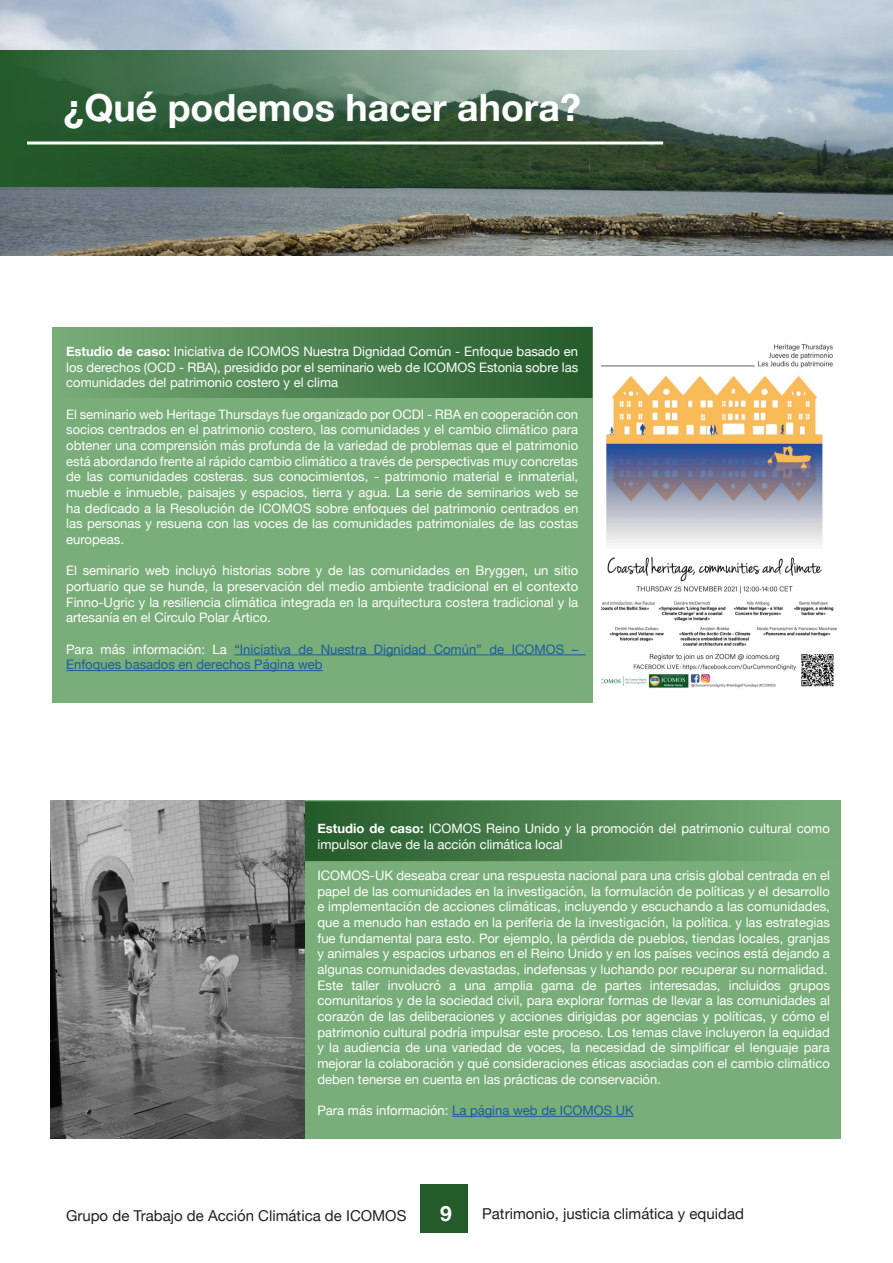
<style>
.page{position:relative;width:893px;height:1263px;background:#fff}
.page>*{position:absolute;margin:0;border:0;box-sizing:border-box;transform-origin:0 0}
.t1{font:700 37.5px "Helvetica Neue";color:#fff}
.t2{font:700 21px "Helvetica Neue";color:#fff}
.t3{font:15px "Helvetica Neue";color:#231f20}
.Box_text{font:13.05px/15.6px "Helvetica Neue";color:#fff;text-align:justify}
.Box_text-2{font:13.05px/15.6px "Helvetica Neue";color:#175d9e}
.s1{font-weight:700}
.s2{color:#fff}
</style>
<div class="page">
<div style="left:420px;top:1185px;width:48px;height:48px;background:#245b2b"></div>
<img style="left:0;top:0;width:893px;height:255px">
<div style="left:304px;top:800px;width:536px;height:338px;background:#79ad79"></div>
<svg style="left:304px;top:800px;width:537px;height:61px"></svg>
<div style="left:52px;top:327px;width:540px;height:375px;background:#79ad79"></div>
<svg style="left:117px;top:327px;width:475px;height:71px;background:#497e4d"></svg>
<svg style="left:0;top:51px;width:760px;height:136px;background:#4f7057"></svg>
<hr style="left:27px;top:141px;width:636px;height:3px;background:#fff">
<hr style="left:452px;top:1116px;width:182px;height:1px;background:#175d9e">
<img style="left:51px;top:800px;width:253px;height:338px">
<hr style="left:234px;top:654px;width:352px;height:1px;background:#175d9e">
<hr style="left:66px;top:670px;width:257px;height:1px;background:#175d9e">
<img style="left:601px;top:344px;width:236px;height:344px">
<p class="t1" style="left:63px;top:78px;width:519px">¿Qué podemos hacer ahora?</p>
<p class="Box_text" style="left:66px;top:344px;width:514px"><span class="s1">Estudio de caso:</span> Iniciativa de ICOMOS Nuestra Dignidad Común - Enfoque basado en los derechos (OCD - RBA), presidido por el seminario web de ICOMOS Estonia sobre las comunidades del patrimonio costero y el clima</p>
<p class="Box_text" style="left:66px;top:407px;width:514px">El seminario web Heritage Thursdays fue organizado por OCDI - RBA en cooperación con socios centrados en el patrimonio costero, las comunidades y el cambio climático para obtener una comprensión más profunda de la variedad de problemas que el patrimonio está abordando frente al rápido cambio climático a través de perspectivas muy concretas de las comunidades costeras. sus conocimientos, - patrimonio material e inmaterial, mueble e inmueble, paisajes y espacios, tierra y agua. La serie de seminarios web se ha dedicado a la Resolución de ICOMOS sobre enfoques del patrimonio centrados en las personas y resuena con las voces de las comunidades patrimoniales de las costas europeas.</p>
<p class="Box_text" style="left:66px;top:564px;width:514px">El seminario web incluyó historias sobre y de las comunidades en Bryggen, un sitio portuario que se hunde, la preservación del medio ambiente tradicional en el contexto Finno-Ugric y la resiliencia climática integrada en la arquitectura costera tradicional y la artesanía en el Círculo Polar Ártico.</p>
<p class="Box_text-2" style="left:66px;top:642px;width:514px"><span class="s2">Para más información: La</span> “Iniciativa de Nuestra Dignidad Común” de ICOMOS –<br>Enfoques basados en derechos Página web</p>
<p class="Box_text" style="left:317px;top:821px;width:514px"><span class="s1">Estudio de caso:</span> ICOMOS Reino Unido y la promoción del patrimonio cultural como impulsor clave de la acción climática local</p>
<p class="Box_text" style="left:317px;top:868px;width:514px">ICOMOS-UK deseaba crear una respuesta nacional para una crisis global centrada en el papel de las comunidades en la investigación, la formulación de políticas y el desarrollo e implementación de acciones climáticas, incluyendo y escuchando a las comunidades, que a menudo han estado en la periferia de la investigación, la política. y las estrategias fue fundamental para esto. Por ejemplo, la pérdida de pueblos, tiendas locales, granjas y animales y espacios urbanos en el Reino Unido y en los países vecinos está dejando a algunas comunidades devastadas, indefensas y luchando por recuperar su normalidad.</p>
<p class="Box_text" style="left:317px;top:978px;width:514px">Este taller involucró a una amplia gama de partes interesadas, incluidos grupos comunitarios y de la sociedad civil, para explorar formas de llevar a las comunidades al corazón de las deliberaciones y acciones dirigidas por agencias y políticas, y cómo el patrimonio cultural podría impulsar este proceso. Los temas clave incluyeron la equidad y la audiencia de una variedad de voces, la necesidad de simplificar el lenguaje para mejorar la colaboración y qué consideraciones éticas asociadas con el cambio climático deben tenerse en cuenta en las prácticas de conservación.</p>
<p class="Box_text-2" style="left:317px;top:1103px;width:318px"><span class="s2">Para más información:</span> La página web de ICOMOS UK</p>
<p class="t3" style="left:66px;top:1205px;width:342px">Grupo de Trabajo de Acción Climática de ICOMOS</p>
<h2 class="t2" style="left:440px;top:1196px;width:13px">9</h2>
<p class="t3" style="left:482px;top:1203px;width:263px">Patrimonio, justicia climática y equidad</p>
</div>
